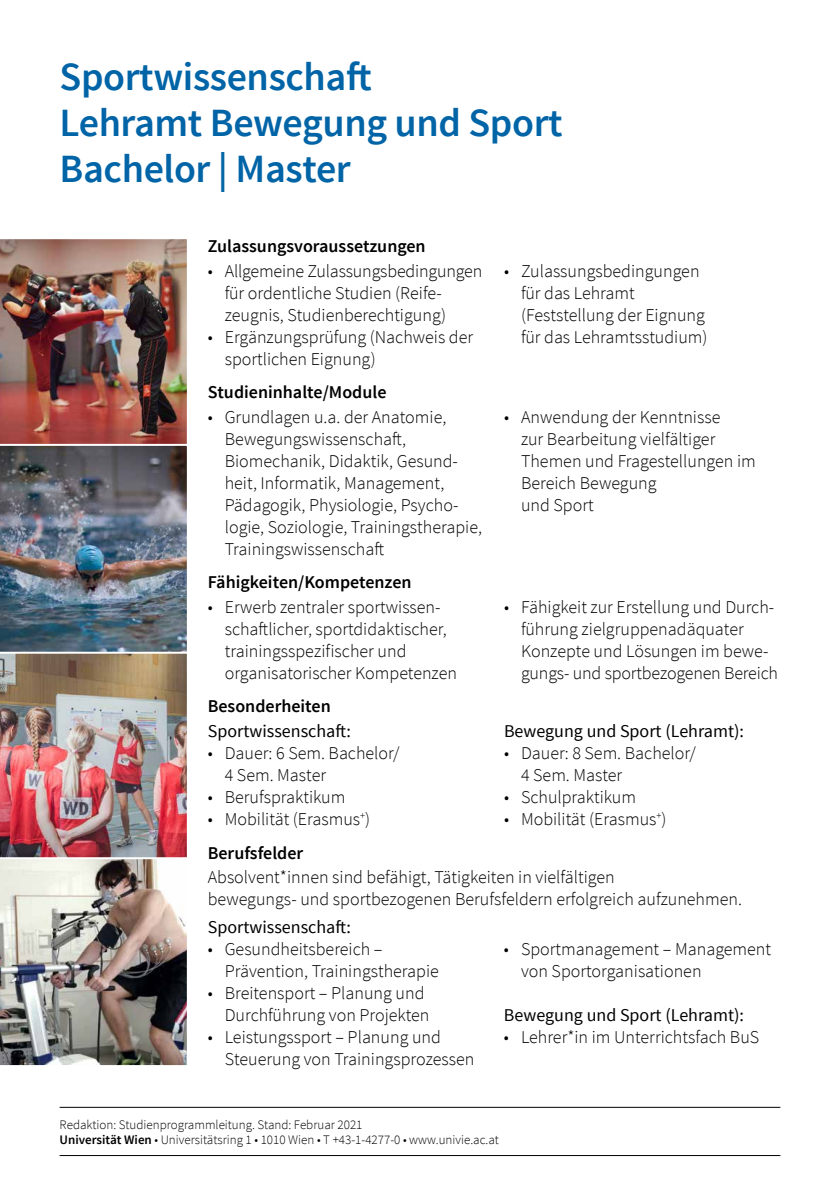
<style>
.page{position:relative;width:840px;height:1191px;background:#fff}
.page>*{position:absolute;margin:0;border:0;box-sizing:border-box;transform-origin:0 0}
.t1{font:600 40px/46px "Source Sans Pro";letter-spacing:-.01em;color:#0064a7}
.t2{font:300 18px/22px "Source Sans Pro";color:#000}
.t3{font:600 18px "Source Sans Pro";color:#000}
.t4{font:18px "Source Sans Pro";color:#000}
.t5{font:300 13px/15px "Source Sans Pro";color:#000}
.s1{font-weight:600}
</style>
<div class="page">
<hr style="left:60px;top:1155px;width:720px;height:1px;background:#000">
<hr style="left:60px;top:1106px;width:720px;height:1px;background:#000">
<img style="left:0;top:239px;width:187px;height:827px">
<h1 class="t1" style="left:60px;top:54px;width:504px">Sportwissenschaft<br>Lehramt Bewegung und Sport<br>Bachelor | Master</h1>
<p class="t3" style="left:207px;top:234px;width:219px">Zulassungsvoraussetzungen</p>
<p class="t2" style="left:225px;top:260px;width:259px;text-indent:-17px">• Allgemeine Zulassungsbedingungen für ordentliche Studien (Reife&shy;zeugnis, Studienberechtigung)</p>
<p class="t2" style="left:225px;top:326px;width:250px;text-indent:-17px">• Ergänzungsprüfung (Nachweis der sportlichen Eignung)</p>
<p class="t2" style="left:520px;top:260px;width:188px;text-indent:-17px">• Zulassungsbedingungen für das Lehramt (Feststellung der Eignung für das Lehramtsstudium)</p>
<p class="t3" style="left:207px;top:380px;width:180px">Studieninhalte/Module</p>
<p class="t2" style="left:225px;top:406px;width:258px;text-indent:-17px">• Grundlagen u.a. der Anatomie,<br>Bewegungswissenschaft,<br>Biomechanik, Didaktik, Gesund&shy;heit, Informatik, Management,<br>Pädagogik, Physiologie, Psycho&shy;logie, Soziologie, Trainingstherapie,<br>Trainingswissenschaft</p>
<p class="t2" style="left:520px;top:406px;width:236px;text-indent:-17px">• Anwendung der Kenntnisse<br>zur Bearbeitung vielfältiger<br>Themen und Fragestellungen im<br>Bereich Bewegung<br>und Sport</p>
<p class="t3" style="left:207px;top:571px;width:205px">Fähigkeiten/Kompetenzen</p>
<p class="t2" style="left:225px;top:596px;width:233px;text-indent:-17px">• Erwerb zentraler sportwissen&shy;schaftlicher, sportdidaktischer, trainingsspezifischer und organisatorischer Kompetenzen</p>
<p class="t2" style="left:520px;top:596px;width:258px;text-indent:-17px">• Fähigkeit zur Erstellung und Durch&shy;führung zielgruppenadäquater Konzepte und Lösungen im bewe&shy;gungs- und sportbezogenen Bereich</p>
<p class="t3" style="left:207px;top:695px;width:124px">Besonderheiten</p>
<p class="t4" style="left:207px;top:720px;width:145px">Sportwissenschaft:</p>
<p class="t2" style="left:225px;top:742px;width:176px;text-indent:-17px">• Dauer: 6 Sem. Bachelor/<br>4 Sem. Master</p>
<p class="t2" style="left:207px;top:786px;width:139px">• Berufspraktikum</p>
<p class="t2" style="left:207px;top:808px;width:164px">• Mobilität (Erasmus<sup>+</sup>)</p>
<p class="t4" style="left:503px;top:720px;width:241px">Bewegung und Sport (Lehramt):</p>
<p class="t2" style="left:520px;top:742px;width:176px;text-indent:-17px">• Dauer: 8 Sem. Bachelor/<br>4 Sem. Master</p>
<p class="t2" style="left:503px;top:786px;width:134px">• Schulpraktikum</p>
<p class="t2" style="left:503px;top:808px;width:164px">• Mobilität (Erasmus<sup>+</sup>)</p>
<p class="t3" style="left:207px;top:841px;width:97px">Berufsfelder</p>
<p class="t2" style="left:207px;top:866px;width:535px">Absolvent*innen sind befähigt, Tätigkeiten in vielfältigen<br>bewegungs- und sportbezogenen Berufsfeldern erfolgreich aufzunehmen.</p>
<p class="t4" style="left:207px;top:916px;width:145px">Sportwissenschaft:</p>
<p class="t2" style="left:225px;top:938px;width:215px;text-indent:-17px">• Gesundheitsbereich –<br>Prävention, Trainingstherapie</p>
<p class="t2" style="left:207px;top:982px;width:223px;text-align:right">• Breitensport – Planung und<br>Durchführung von Projekten</p>
<p class="t2" style="left:225px;top:1026px;width:251px;text-indent:-17px">• Leistungssport – Planung und<br>Steuerung von Trainingsprozessen</p>
<p class="t2" style="left:520px;top:938px;width:251px;text-indent:-17px">• Sportmanagement – Management von Sportorganisationen</p>
<p class="t4" style="left:503px;top:1004px;width:241px">Bewegung und Sport (Lehramt):</p>
<p class="t2" style="left:503px;top:1026px;width:257px">• Lehrer*in im Unterrichtsfach BuS</p>
<p class="t5" style="left:60px;top:1117px;width:440px">Redaktion: Studienprogrammleitung. Stand: Februar 2021<br><span class="s1">Universität Wien</span> • Universitätsring 1 • 1010 Wien • T +43-1-4277-0 • www.univie.ac.at</p>
</div>
